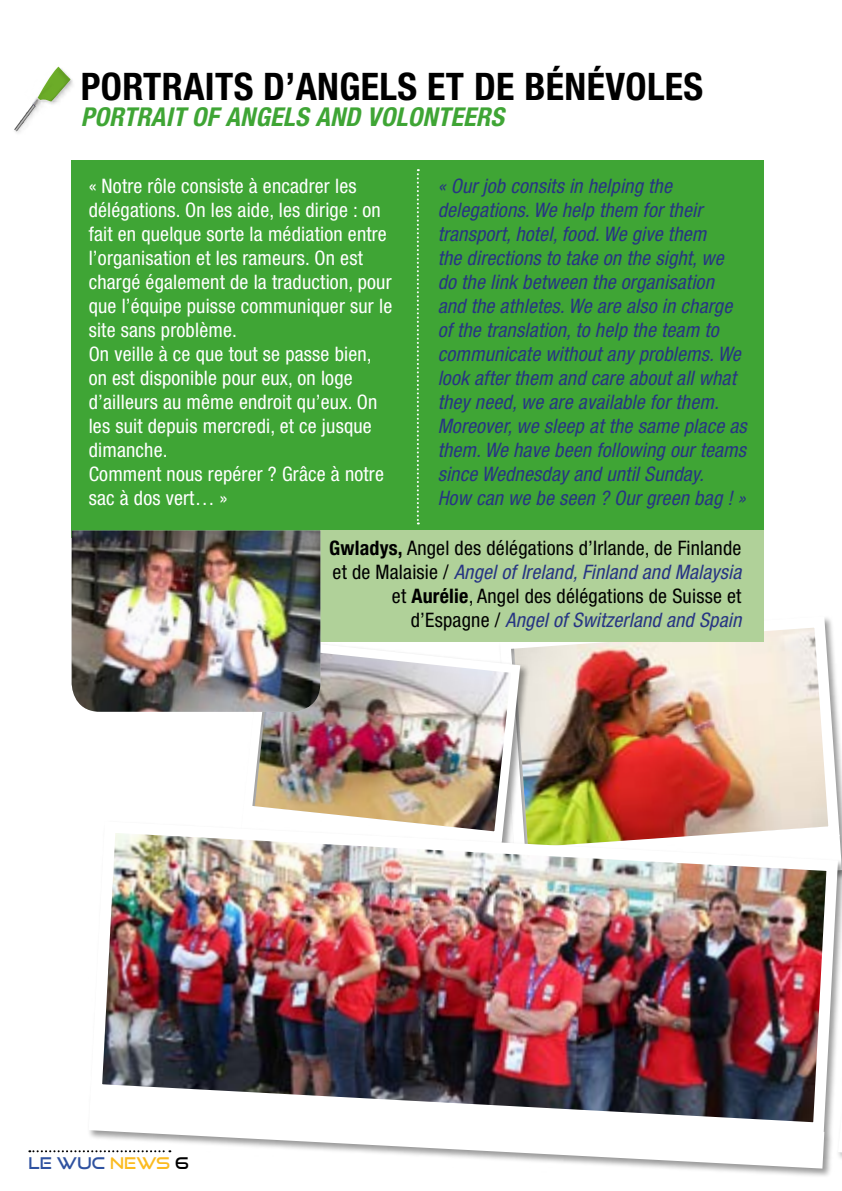
<style>
.page{position:relative;width:842px;height:1191px;background:#fff}
.page>*{position:absolute;margin:0;border:0;box-sizing:border-box;transform-origin:0 0}
.t1{font:700 condensed 38px "Helvetica Neue";letter-spacing:.01em;color:#000}
.t2{font:italic 700 condensed 26px "Helvetica Neue";letter-spacing:.01em;color:#3fa535}
.t3{font:italic condensed 20px/24px "Helvetica Neue";color:#273583}
.t4{font:condensed 20px/24px "Helvetica Neue";letter-spacing:.01em;color:#fff}
.t5{font:condensed 20px/24px "Helvetica Neue";letter-spacing:.01em;color:#000;text-align:right}
.t6{font:16px "Good Times Rg";letter-spacing:.01em;color:#2f52a0}
.s1{font-weight:700}
.s2{font-style:italic;color:#273583}
.s3{color:#fbbb20}
.s4{color:#000}
</style>
<div class="page">
<img style="left:529px;top:617px;width:313px;height:198px">
<img style="left:238px;top:642px;width:287px;height:173px">
<img style="left:58px;top:66px;width:15px;height:21px">
<svg style="left:14px;top:67px;width:56px;height:64px"></svg>
<svg style="left:29px;top:1150px;width:59px;height:2px"></svg>
<div style="left:72px;top:160px;width:692px;height:377px;background:#3fa535"></div>
<div style="left:320px;top:530px;width:444px;height:112px;background:#b0d199"></div>
<svg style="left:417px;top:169px;width:2px;height:355px"></svg>
<img style="left:72px;top:530px;width:248px;height:181px">
<div style="left:88px;top:820px;width:754px;height:358px;background:#000;opacity:.4"></div>
<svg style="left:89px;top:1139px;width:735px;height:29px"></svg>
<img style="left:88px;top:815px;width:754px;height:324px">
<h1 class="t1" style="left:81px;top:64px;width:624px">PORTRAITS D’ANGELS ET DE BÉNÉVOLES</h1>
<h2 class="t2" style="left:81px;top:101px;width:425px">PORTRAIT OF ANGELS AND VOLONTEERS</h2>
<p class="t4" style="left:89px;top:174px;width:305px">« Notre rôle consiste à encadrer les délégations. On les aide, les dirige : on fait en quelque sorte la médiation entre l’organisation et les rameurs. On est chargé également de la traduction, pour que l’équipe puisse communiquer sur le site sans problème.<br>On veille à ce que tout se passe bien, on est disponible pour eux, on loge d’ailleurs au même endroit qu’eux. On les suit depuis mercredi, et ce jusque dimanche.<br>Comment nous repérer ? Grâce à notre sac à dos vert… »</p>
<p class="t3" style="left:438px;top:174px;width:315px">«Ourjob consitsin helping the delegations.We help them fortheir transport,hotel,food.We give them<br>the directionsto take on the sight,we do the link between the organisation and the athletes.We are also in charge ofthe translation,to help the team to communicate withoutanyproblems.We look afterthem and care aboutallwhat theyneed,we are available forthem.<br>Moreover,we sleep atthe same place as them.We have been following ourteams since Wednesdayand untilSunday.<br>How can we be seen ? Ourgreen bag !»</p>
<p class="t5" style="left:329px;top:535px;width:419px"><span class="s1">Gwladys,</span> Angel des délégations d’Irlande, de Finlande e t d e M a l a i s i e / <span class="s2">AngelofIreland,Finland and Malaysia </span>et <span class="s1">Aurélie</span>, Angel des délégations de Suisse et<br>d ’ E s p a g n e / <span class="s2">AngelofSwitzerland and Spain</span></p>
<p class="t6" style="left:28px;top:1153px;width:162px">LE WUC <span class="s3">NEWS</span> <span class="s4">6</span></p>
</div>
